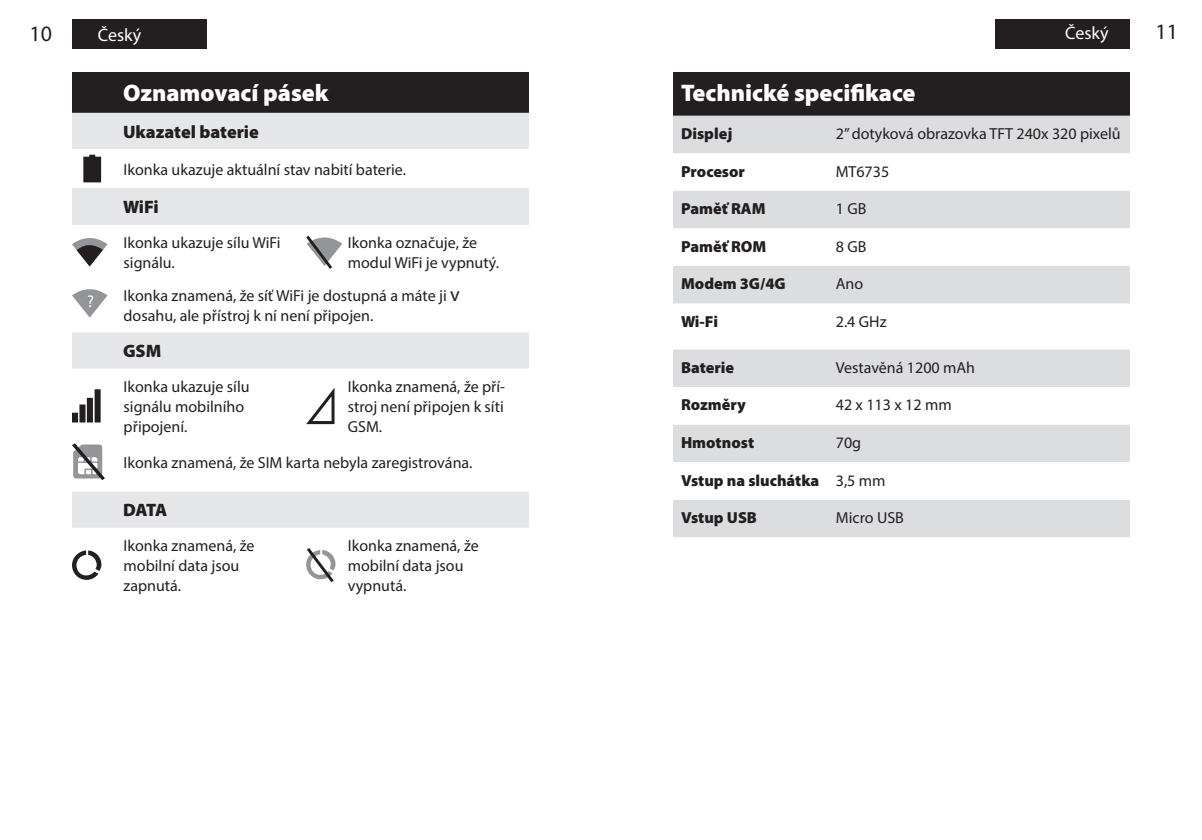
<style>
.page{position:relative;width:1202px;height:840px;background:#fff}
.page>*{position:absolute;margin:0;border:0;box-sizing:border-box;transform-origin:0 0}
.body{font:900 24px "Myriad Pro";color:#fff}
.t1{font:22px "Myriad Pro";color:#231f20}
.btn{font:900 18px "Myriad Pro";color:#231f20}
.t2{font:18px "Myriad Pro";color:#fff}
.t3{font:17px "Myriad Pro";color:#fff}
.body-2{font:16px/20px "Myriad Pro";color:#231f20}
.bullets-basic{font:16px "Myriad Pro";color:#231f20}
.bullets-basic-2{font:900 16px "Myriad Pro";color:#231f20}
.s1{font-size:20px}
</style>
<div class="page">
<div style="left:72px;top:19px;width:134px;height:30px;background:#231f20"></div>
<div style="left:996px;top:19px;width:134px;height:30px;background:#231f20"></div>
<div style="left:72px;top:72px;width:457px;height:41px;background:#231f20"></div>
<svg style="left:72px;top:113px;width:457px;height:414px"></svg>
<div style="left:72px;top:188px;width:457px;height:36px;background:#e6e7e9"></div>
<svg style="left:83px;top:155px;width:18px;height:27px"></svg>
<svg style="left:72px;top:238px;width:35px;height:28px"></svg>
<svg style="left:306px;top:235px;width:36px;height:34px"></svg>
<svg style="left:72px;top:289px;width:35px;height:28px"></svg>
<svg style="left:72px;top:389px;width:29px;height:33px"></svg>
<svg style="left:306px;top:387px;width:28px;height:37px"></svg>
<svg style="left:72px;top:443px;width:33px;height:37px"></svg>
<svg style="left:72px;top:550px;width:30px;height:29px"></svg>
<svg style="left:306px;top:548px;width:30px;height:34px"></svg>
<div style="left:673px;top:72px;width:457px;height:44px;background:#231f20"></div>
<svg style="left:673px;top:116px;width:457px;height:187px;fill:#dcdddf"></svg>
<div style="left:673px;top:349px;width:457px;height:188px;background:#dcdddf"></div>
<svg style="left:673px;top:387px;width:457px;height:112px"></svg>
<h2 class="t1" style="left:29px;top:20px;width:24px">10</h2>
<p class="t2" style="left:98px;top:24px;width:45px">Český</p>
<p class="t2" style="left:1065px;top:22px;width:45px">Český</p>
<h2 class="t1" style="left:1155px;top:18px;width:24px">11</h2>
<p class="body" style="left:123px;top:77px;width:207px">Oznamovací pásek</p>
<p class="btn" style="left:123px;top:119px;width:137px">Ukazatel baterie</p>
<p class="body-2" style="left:124px;top:159px;width:284px">Ikonka ukazuje aktuální stav nabití baterie.</p>
<p class="btn" style="left:123px;top:195px;width:37px">WiFi</p>
<p class="body-2" style="left:124px;top:232px;width:158px">Ikonka ukazuje sílu WiFi signálu.</p>
<p class="body-2" style="left:348px;top:232px;width:153px">Ikonka označuje, že modul WiFi je vypnutý.</p>
<p class="t3" style="left:87px;top:291px;width:8px">?</p>
<p class="body-2" style="left:124px;top:285px;width:338px">Ikonka znamená, že síť WiFi je dostupná a máte ji <span class="s1">v </span>dosahu, ale přístroj k ní není připojen.</p>
<p class="btn" style="left:123px;top:339px;width:40px">GSM</p>
<p class="body-2" style="left:124px;top:376px;width:127px">Ikonka ukazuje sílu signálu mobilního připojení.</p>
<p class="body-2" style="left:348px;top:376px;width:159px;text-align:justify">Ikonka znamená, že pří&shy;stroj není připojen k síti GSM.</p>
<p class="body-2" style="left:124px;top:452px;width:350px">Ikonka znamená, že SIM karta nebyla zaregistrována.</p>
<p class="btn" style="left:123px;top:498px;width:46px">DATA</p>
<p class="body-2" style="left:124px;top:535px;width:132px">Ikonka znamená, že mobilní data jsou zapnutá.</p>
<p class="body-2" style="left:348px;top:535px;width:132px">Ikonka znamená, že mobilní data jsou vypnutá.</p>
<p class="body" style="left:681px;top:77px;width:236px">Technické specifikace</p>
<p class="bullets-basic-2" style="left:681px;top:123px;width:53px">Displej</p>
<p class="bullets-basic" style="left:836px;top:124px;width:286px">2” dotyková obrazovka TFT 240x 320 pixelů</p>
<p class="bullets-basic-2" style="left:681px;top:160px;width:66px">Procesor</p>
<p class="bullets-basic" style="left:836px;top:161px;width:55px">MT6735</p>
<p class="bullets-basic-2" style="left:681px;top:198px;width:86px">Paměť RAM</p>
<p class="bullets-basic" style="left:836px;top:199px;width:32px">1 GB</p>
<p class="bullets-basic-2" style="left:681px;top:235px;width:87px">Paměť ROM</p>
<p class="bullets-basic" style="left:836px;top:236px;width:32px">8 GB</p>
<p class="bullets-basic-2" style="left:681px;top:273px;width:106px">Modem 3G/4G</p>
<p class="bullets-basic" style="left:836px;top:274px;width:29px">Ano</p>
<p class="bullets-basic-2" style="left:681px;top:310px;width:39px">Wi-Fi</p>
<p class="bullets-basic" style="left:836px;top:311px;width:52px">2.4 GHz</p>
<p class="bullets-basic-2" style="left:681px;top:356px;width:55px">Baterie</p>
<p class="bullets-basic" style="left:836px;top:357px;width:141px">Vestavěná 1200 mAh</p>
<p class="bullets-basic-2" style="left:681px;top:394px;width:66px">Rozměry</p>
<p class="bullets-basic" style="left:836px;top:395px;width:117px">42 x 113 x 12 mm</p>
<p class="bullets-basic-2" style="left:681px;top:431px;width:75px">Hmotnost</p>
<p class="bullets-basic" style="left:836px;top:432px;width:27px">70g</p>
<p class="bullets-basic-2" style="left:681px;top:469px;width:140px">Vstup na sluchátka</p>
<p class="bullets-basic" style="left:836px;top:470px;width:51px">3,5 mm</p>
<p class="bullets-basic-2" style="left:681px;top:506px;width:78px">Vstup USB</p>
<p class="bullets-basic" style="left:836px;top:507px;width:70px">Micro USB</p>
</div>
